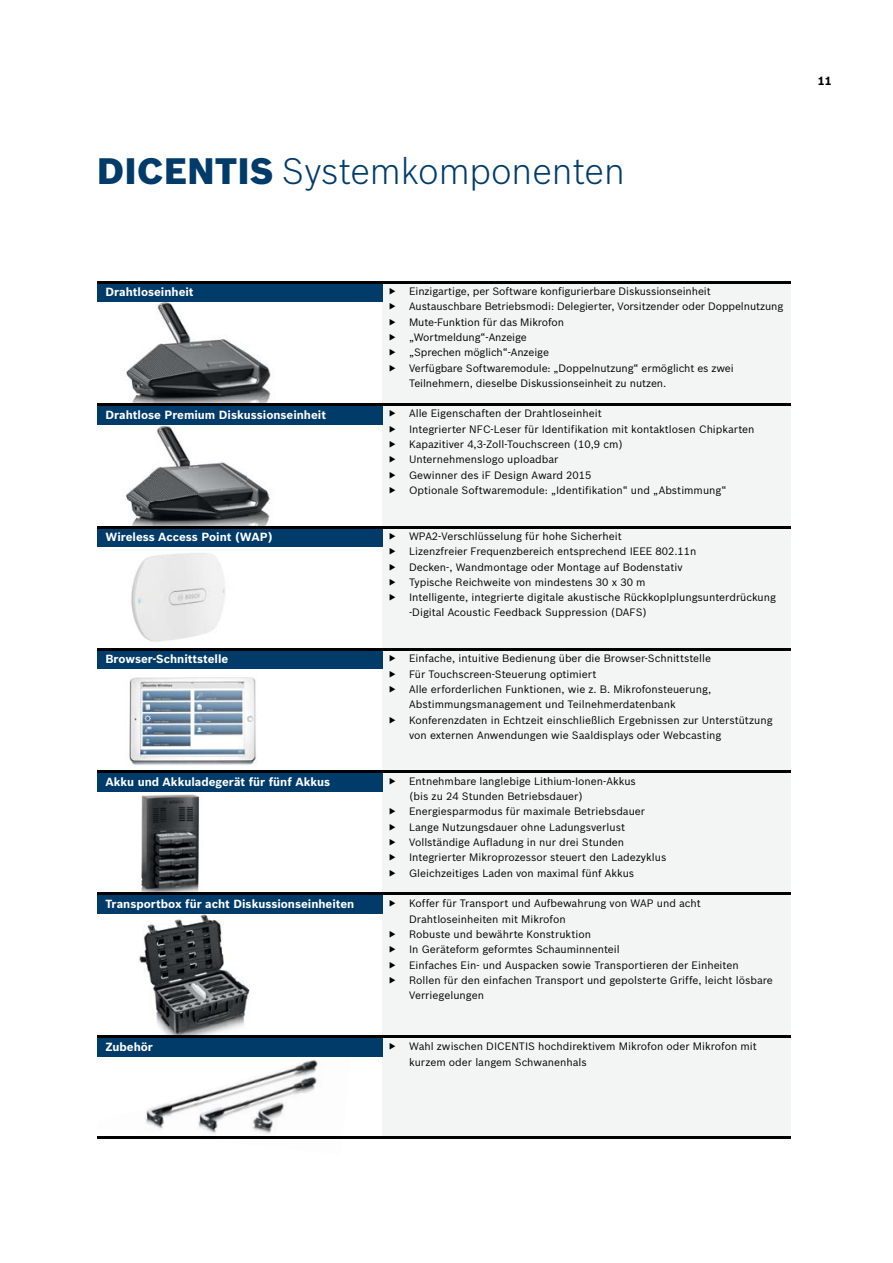
<style>
.page{position:relative;width:893px;height:1263px;background:#fff}
.page>*{position:absolute;margin:0;border:0;box-sizing:border-box;transform-origin:0 0}
.t1{font:300 36px "Bosch Sans";color:#003b6a}
.t2{font:700 11.55px "Bosch Sans";color:#fff}
.t3{font:700 11.55px "Bosch Sans";color:#000}
.t4{font:10.5px/15.3px "Bosch Sans";color:#000}
.s1{font-weight:900}
</style>
<div class="page">
<img style="left:97px;top:1060px;width:254px;height:79px">
<img style="left:139px;top:914px;width:111px;height:121px">
<img style="left:141px;top:794px;width:59px;height:98px">
<img style="left:131px;top:553px;width:95px;height:89px">
<img style="left:102px;top:301px;width:194px;height:103px">
<img style="left:125px;top:425px;width:146px;height:77px">
<img style="left:130px;top:502px;width:117px;height:24px">
<img style="left:247px;top:502px;width:23px;height:24px">
<img style="left:129px;top:677px;width:127px;height:88px">
<div style="left:383px;top:281px;width:408px;height:123px;background:#f3f4f4"></div>
<div style="left:383px;top:404px;width:408px;height:123px;background:#f3f4f4"></div>
<div style="left:383px;top:526px;width:408px;height:123px;background:#f3f4f4"></div>
<div style="left:383px;top:648px;width:408px;height:124px;background:#f3f4f4"></div>
<div style="left:383px;top:771px;width:408px;height:124px;background:#f3f4f4"></div>
<div style="left:383px;top:893px;width:408px;height:146px;background:#f3f4f4"></div>
<div style="left:383px;top:1036px;width:408px;height:102px;background:#f3f4f4"></div>
<div style="left:97px;top:281px;width:286px;height:20px;background:#003b6a"></div>
<div style="left:97px;top:404px;width:286px;height:21px;background:#003b6a"></div>
<div style="left:97px;top:526px;width:286px;height:21px;background:#003b6a"></div>
<div style="left:97px;top:648px;width:286px;height:21px;background:#003b6a"></div>
<div style="left:97px;top:771px;width:286px;height:21px;background:#003b6a"></div>
<div style="left:97px;top:893px;width:286px;height:21px;background:#003b6a"></div>
<div style="left:97px;top:1036px;width:286px;height:21px;background:#003b6a"></div>
<hr style="left:97px;top:1035px;width:694px;height:2px;background:#000">
<hr style="left:97px;top:1136px;width:694px;height:2px;background:#000">
<hr style="left:97px;top:892px;width:694px;height:2px;background:#000">
<hr style="left:97px;top:770px;width:694px;height:2px;background:#000">
<hr style="left:97px;top:648px;width:694px;height:3px;background:#000">
<hr style="left:97px;top:526px;width:694px;height:2px;background:#000">
<hr style="left:97px;top:404px;width:694px;height:2px;background:#000">
<hr style="left:97px;top:281px;width:694px;height:2px;background:#000">
<h1 class="t1" style="left:97px;top:146px;width:529px"><span class="s1">DICENTIS</span> Systemkomponenten</h1>
<p class="t3" style="left:818px;top:72px;width:15px">11</p>
<p class="t2" style="left:105px;top:283px;width:90px">Drahtloseinheit</p>
<p class="t2" style="left:105px;top:406px;width:222px">Drahtlose Premium Diskussionseinheit</p>
<p class="t2" style="left:105px;top:528px;width:169px">Wireless Access Point (WAP)</p>
<p class="t2" style="left:105px;top:650px;width:124px">Browser-Schnittstelle</p>
<p class="t2" style="left:105px;top:773px;width:226px">Akku und Akkuladegerät für fünf Akkus</p>
<p class="t2" style="left:105px;top:895px;width:250px">Transportbox für acht Diskussionseinheiten</p>
<p class="t2" style="left:105px;top:1038px;width:49px">Zubehör</p>
<p class="t4" style="left:389px;top:283px;width:324px">▶ Einzigartige, per Software konfigurierbare Diskussionseinheit</p>
<p class="t4" style="left:389px;top:298px;width:396px">▶ Austauschbare Betriebsmodi: Delegierter, Vorsitzender oder Doppelnutzung</p>
<p class="t4" style="left:389px;top:313px;width:177px">▶ Mute-Funktion für das Mikrofon</p>
<p class="t4" style="left:389px;top:329px;width:140px">▶ „Wortmeldung“-Anzeige</p>
<p class="t4" style="left:389px;top:344px;width:162px">▶ „Sprechen möglich“-Anzeige</p>
<p class="t4" style="left:389px;top:359px;width:347px">▶ Verfügbare Softwaremodule: „Doppelnutzung“ ermöglicht es zwei</p>
<p class="t4" style="left:409px;top:375px;width:259px">Teilnehmern, dieselbe Diskussionseinheit zu nutzen.</p>
<p class="t4" style="left:389px;top:405px;width:367px">▶ Alle Eigenschaften der Drahtloseinheit<br>▶ Integrierter NFC-Leser für Identifikation mit kontaktlosen Chipkarten ▶ Kapazitiver 4,3-Zoll-Touchscreen (10,9 cm)<br>▶ Unternehmenslogo uploadbar<br>▶ Gewinner des iF Design Award 2015<br>▶ Optionale Softwaremodule: „Identifikation“ und „Abstimmung“</p>
<p class="t4" style="left:389px;top:528px;width:235px">▶ WPA2-Verschlüsselung für hohe Sicherheit</p>
<p class="t4" style="left:389px;top:543px;width:309px">▶ Lizenzfreier Frequenzbereich entsprechend IEEE 802.11n</p>
<p class="t4" style="left:389px;top:558px;width:295px">▶ Decken-, Wandmontage oder Montage auf Bodenstativ</p>
<p class="t4" style="left:389px;top:574px;width:258px">▶ Typische Reichweite von mindestens 30 x 30 m</p>
<p class="t4" style="left:389px;top:589px;width:389px">▶ Intelligente, integrierte digitale akustische Rückkoplplungsunterdrückung</p>
<p class="t4" style="left:409px;top:604px;width:239px">-Digital Acoustic Feedback Suppression (DAFS)</p>
<p class="t4" style="left:389px;top:650px;width:324px">▶ Einfache, intuitive Bedienung über die Browser-Schnittstelle</p>
<p class="t4" style="left:389px;top:665px;width:209px">▶ Für Touchscreen-Steuerung optimiert</p>
<p class="t4" style="left:389px;top:681px;width:324px">▶ Alle erforderlichen Funktionen, wie z. B. Mikrofonsteuerung,</p>
<p class="t4" style="left:409px;top:696px;width:268px">Abstimmungsmanagement und Teilnehmerdatenbank</p>
<p class="t4" style="left:389px;top:711px;width:385px">▶ Konferenzdaten in Echtzeit einschließlich Ergebnissen zur Unterstützung</p>
<p class="t4" style="left:409px;top:727px;width:314px">von externen Anwendungen wie Saaldisplays oder Webcasting</p>
<p class="t4" style="left:389px;top:773px;width:249px">▶ Entnehmbare langlebige Lithium-Ionen-Akkus</p>
<p class="t4" style="left:409px;top:788px;width:175px">(bis zu 24 Stunden Betriebsdauer)</p>
<p class="t4" style="left:389px;top:803px;width:258px">▶ Energiesparmodus für maximale Betriebsdauer</p>
<p class="t4" style="left:389px;top:819px;width:238px">▶ Lange Nutzungsdauer ohne Ladungsverlust</p>
<p class="t4" style="left:389px;top:834px;width:237px">▶ Vollständige Aufladung in nur drei Stunden</p>
<p class="t4" style="left:389px;top:849px;width:279px">▶ Integrierter Mikroprozessor steuert den Ladezyklus</p>
<p class="t4" style="left:389px;top:864px;width:247px">▶ Gleichzeitiges Laden von maximal fünf Akkus</p>
<p class="t4" style="left:389px;top:895px;width:314px">▶ Koffer für Transport und Aufbewahrung von WAP und acht</p>
<p class="t4" style="left:409px;top:910px;width:158px">Drahtloseinheiten mit Mikrofon</p>
<p class="t4" style="left:389px;top:926px;width:204px">▶ Robuste und bewährte Konstruktion</p>
<p class="t4" style="left:389px;top:941px;width:233px">▶ In Geräteform geformtes Schauminnenteil</p>
<p class="t4" style="left:389px;top:956px;width:351px">▶ Einfaches Ein- und Auspacken sowie Transportieren der Einheiten</p>
<p class="t4" style="left:389px;top:972px;width:386px">▶ Rollen für den einfachen Transport und gepolsterte Griffe, leicht lösbare</p>
<p class="t4" style="left:409px;top:987px;width:76px">Verriegelungen</p>
<p class="t4" style="left:409px;top:1038px;width:349px;text-indent:-20px">▶ Wahl zwischen DICENTIS hochdirektivem Mikrofon oder Mikrofon mit kurzem oder langem Schwanenhals</p>
</div>
